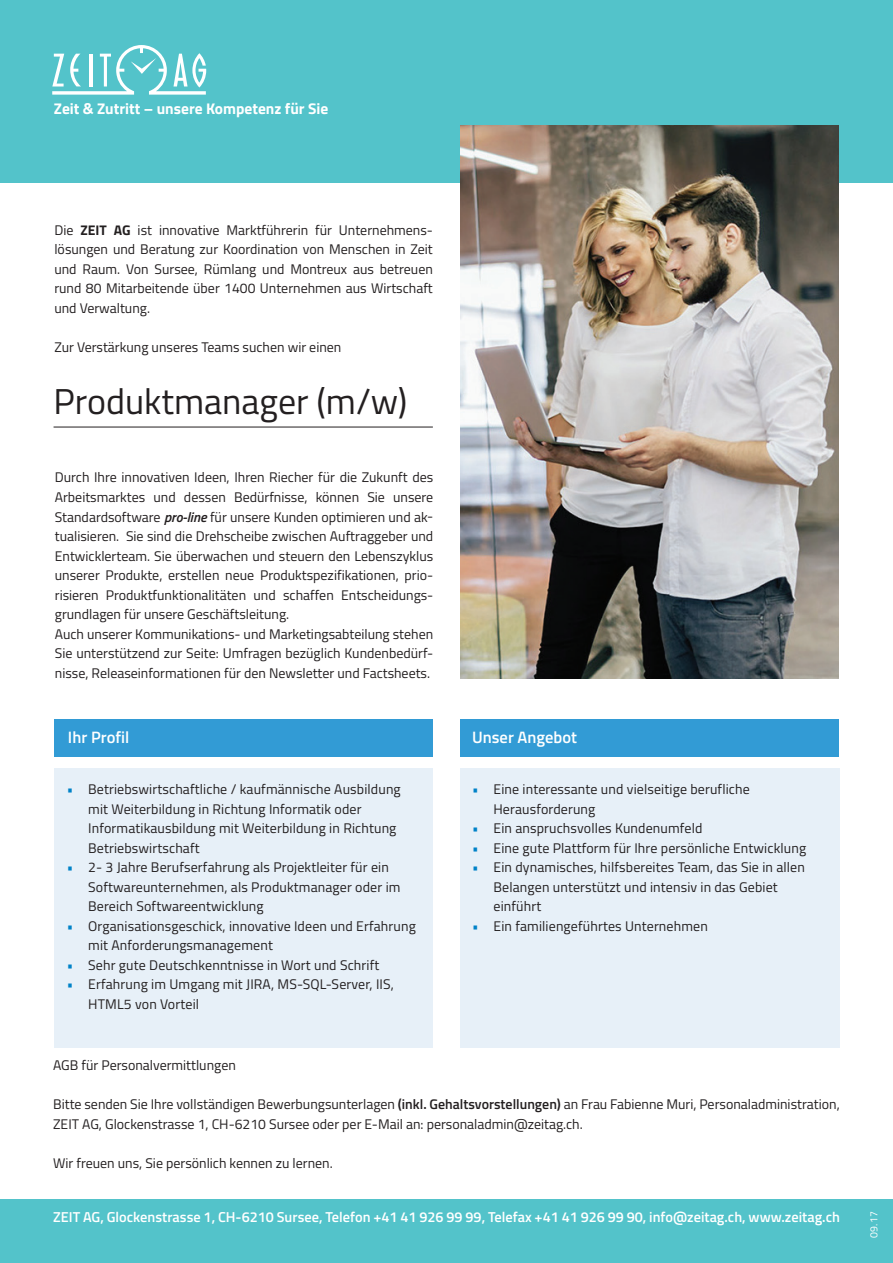
<style>
.page{position:relative;width:893px;height:1263px;background:#fff}
.page>*{position:absolute;margin:0;border:0;box-sizing:border-box;transform-origin:0 0}
.t1{font:36px "Titillium";color:#231f20}
.t2{font:600 16.5px "Titillium";color:#fff}
.t3{font:700 15.45px "Titillium";color:#fff}
.t4{font:600 14.4px "Titillium";color:#fff}
.t5{font:13.95px/19.5px "Titillium";color:#231f20}
.t6{font:10.5px "Titillium";color:#fff}
.s1{font-weight:700}
.s2{font-weight:600;font-style:italic}
.s3{color:#0082c8}
.s4{font-weight:600}
</style>
<div class="page">
<div style="left:0;top:0;width:893px;height:183px;background:#53c3ca"></div>
<svg style="left:52px;top:45px;width:154px;height:50px"></svg>
<div style="left:0;top:1199px;width:893px;height:64px;background:#53c3ca"></div>
<hr style="left:54px;top:427px;width:379px;height:1px;background:#231f20">
<div style="left:54px;top:769px;width:379px;height:279px;background:#e7f0f8"></div>
<div style="left:460px;top:720px;width:379px;height:37px;background:#329bd5"></div>
<div style="left:54px;top:720px;width:379px;height:37px;background:#329bd5"></div>
<div style="left:460px;top:769px;width:380px;height:279px;background:#e7f0f8"></div>
<img style="left:460px;top:125px;width:379px;height:553px">
<p class="t3" style="left:54px;top:97px;width:276px">Zeit &amp; Zutritt – unsere Kompetenz für Sie</p>
<p class="t5" style="left:54px;top:219px;width:380px;text-align:justify">Die <span class="s1">ZEIT AG</span> ist innovative Marktführerin für Unternehmens&shy;lösungen und Beratung zur Koordination von Menschen in Zeit und Raum. Von Sursee, Rümlang und Montreux aus betreuen rund 80 Mitarbeitende über 1400 Unternehmen aus Wirtschaft und Verwaltung.</p>
<p class="t5" style="left:54px;top:336px;width:289px">Zur Verstärkung unseres Teams suchen wir einen</p>
<h1 class="t1" style="left:54px;top:375px;width:355px">Produktmanager (m/w)</h1>
<p class="t5" style="left:55px;top:467px;width:380px">Durch Ihre innovativen Ideen, Ihren Riecher für die Zukunft des Arbeitsmarktes und dessen Bedürfnisse, können Sie unsere Standardsoftware <span class="s2">pro-line</span> für unsere Kunden optimieren und ak&shy;tualisieren. Sie sind die Drehscheibe zwischen Auftraggeber und Entwicklerteam. Sie überwachen und steuern den Lebenszyklus unserer Produkte, erstellen neue Produktspezifikationen, prio&shy;risieren Produktfunktionalitäten und schaffen Entscheidungs&shy;grundlagen für unsere Geschäftsleitung.<br>Auch unserer Kommunikations- und Marketingsabteilung stehen Sie unterstützend zur Seite: Umfragen bezüglich Kundenbedürf&shy;nisse, Releaseinformationen für den Newsletter und Factsheets.</p>
<p class="t2" style="left:68px;top:725px;width:63px">Ihr Profil</p>
<p class="t2" style="left:472px;top:725px;width:106px">Unser Angebot</p>
<p class="t5" style="left:88px;top:779px;width:314px;text-indent:-21px"><span class="s3">•</span> Betriebswirtschaftliche / kaufmännische Ausbildung mit Weiterbildung in Richtung Informatik oder Informatikausbildung mit Weiterbildung in Richtung Betriebswirtschaft</p>
<p class="t5" style="left:88px;top:857px;width:314px;text-indent:-21px"><span class="s3">•</span> 2- 3 Jahre Berufserfahrung als Projektleiter für ein<br>Softwareunternehmen, als Produktmanager oder im<br>Bereich Softwareentwicklung</p>
<p class="t5" style="left:88px;top:915px;width:329px;text-indent:-21px"><span class="s3">•</span> Organisationsgeschick, innovative Ideen und Erfahrung mit Anforderungsmanagement</p>
<p class="t5" style="left:67px;top:954px;width:314px"><span class="s3">•</span> Sehr gute Deutschkenntnisse in Wort und Schrift</p>
<p class="t5" style="left:88px;top:974px;width:307px;text-indent:-21px"><span class="s3">•</span> Erfahrung im Umgang mit JIRA, MS-SQL-Server, IIS,<br>HTML5 von Vorteil</p>
<p class="t5" style="left:493px;top:779px;width:258px;text-indent:-21px"><span class="s3">•</span> Eine interessante und vielseitige berufliche<br>Herausforderung</p>
<p class="t5" style="left:472px;top:818px;width:232px"><span class="s3">•</span> Ein anspruchsvolles Kundenumfeld</p>
<p class="t5" style="left:472px;top:837px;width:336px"><span class="s3">•</span> Eine gute Plattform für Ihre persönliche Entwicklung</p>
<p class="t5" style="left:493px;top:857px;width:313px;text-indent:-21px"><span class="s3">•</span> Ein dynamisches, hilfsbereites Team, das Sie in allen<br>Belangen unterstützt und intensiv in das Gebiet einführt</p>
<p class="t5" style="left:472px;top:915px;width:237px"><span class="s3">•</span> Ein familiengeführtes Unternehmen</p>
<p class="t5" style="left:53px;top:1055px;width:184px">AGB für Personalvermittlungen</p>
<p class="t5" style="left:53px;top:1094px;width:788px">Bitte senden Sie Ihre vollständigen Bewerbungsunterlagen <span class="s4">(inkl. Gehaltsvorstellungen)</span> an Frau Fabienne Muri, Personaladministration,<br>ZEIT AG, Glockenstrasse 1, CH-6210 Sursee oder per E-Mail an: personaladmin@zeitag.ch.</p>
<p class="t5" style="left:53px;top:1152px;width:281px">Wir freuen uns, Sie persönlich kennen zu lernen.</p>
<p class="t4" style="left:53px;top:1206px;width:788px">ZEIT AG, Glockenstrasse 1, CH-6210 Sursee, Telefon +41 41 926 99 99, Telefax +41 41 926 99 90, info@zeitag.ch, www.zeitag.ch</p>
<p class="t6" style="left:866px;top:1237px;width:28px;rotate:-90deg">09.17</p>
</div>
